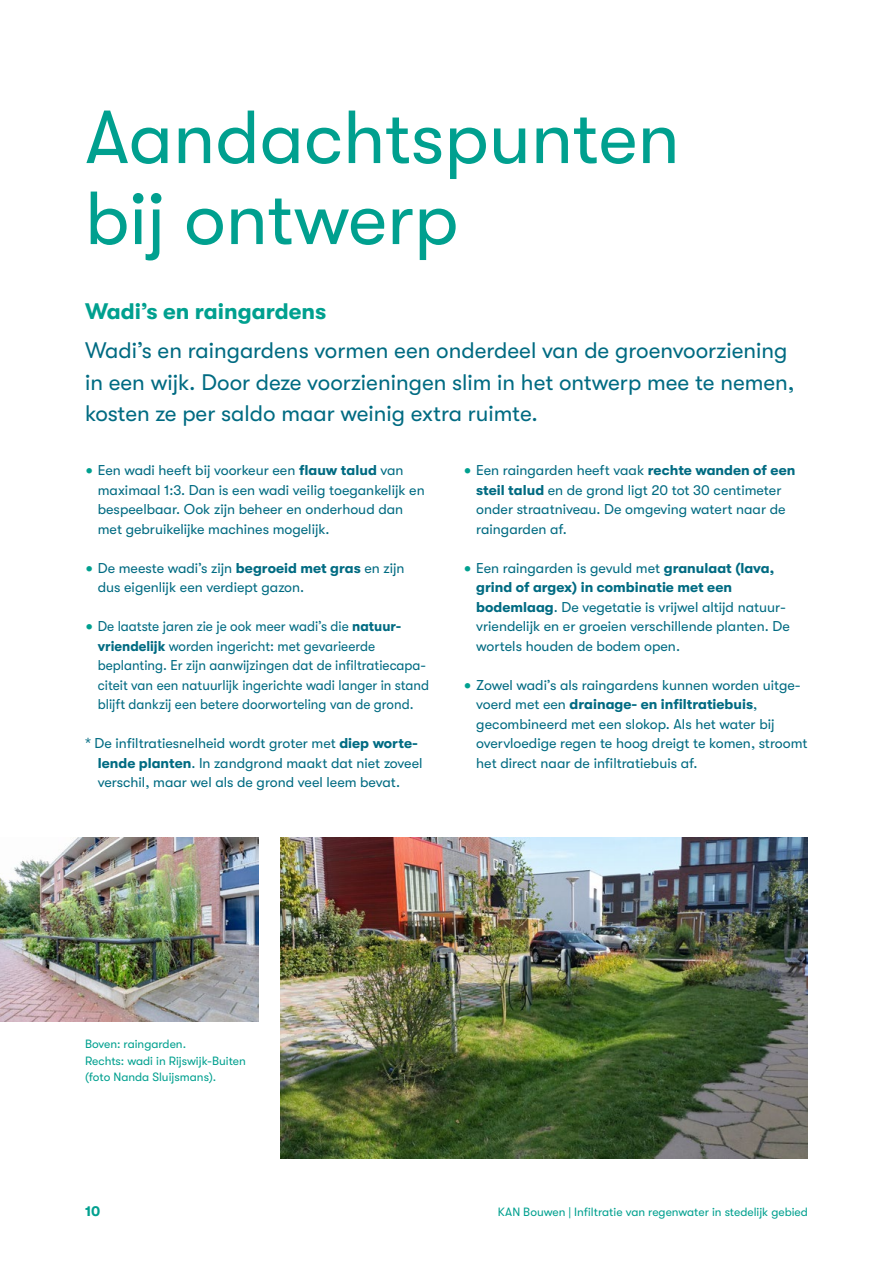
<style>
.page{position:relative;width:893px;height:1263px;background:#fff}
.page>*{position:absolute;margin:0;border:0;box-sizing:border-box;transform-origin:0 0}
.t1{font:75px/81px "GT Walsheim Pro";color:#00a08f}
.t2{font:22.5px/31.5px "GT Walsheim Pro";color:#006b82}
.t3{font:700 22.5px "GT Walsheim Pro";color:#00a08f}
.t4{font:14.25px/19.5px "GT Walsheim Pro";color:#006b82}
.t5{font:14.25px/19.5px "GT Walsheim Pro";color:#006b82;scale:.95 1}
.t6{font:700 14.25px "GT Walsheim Pro";color:#00a08f}
.t7{font:12px/16.5px "GT Walsheim Pro";color:#00a08f}
.s1{font-size:23.25px;color:#00a08f}
.s2{font-weight:700}
</style>
<div class="page">
<img style="left:0;top:837px;width:258px;height:184px">
<img style="left:281px;top:837px;width:527px;height:321px">
<h1 class="t1" style="left:85px;top:97px;width:596px">Aandachtspunten bij ontwerp</h1>
<h2 class="t3" style="left:85px;top:299px;width:243px">Wadi’s en raingardens</h2>
<h2 class="t2" style="left:85px;top:335px;width:711px">Wadi’s en raingardens vormen een onderdeel van de groenvoorziening in een wijk. Door deze voorzieningen slim in het ontwerp mee te nemen, kosten ze per saldo maar weinig extra ruimte.</h2>
<p class="t4" style="left:98px;top:461px;width:328px;text-indent:-13px"><span class="s1">•</span> Een wadi heeft bij voorkeur een <span class="s2">flauw talud</span> van maximaal 1:3. Dan is een wadi veilig toegankelijk en bespeelbaar. Ook zijn beheer en onderhoud dan met gebruikelijke machines mogelijk.</p>
<p class="t4" style="left:98px;top:558px;width:308px;text-indent:-13px"><span class="s1">•</span> De meeste wadi’s zijn <span class="s2">begroeid met gras</span> en zijn dus eigenlijk een verdiept gazon.</p>
<p class="t5" style="left:98px;top:617px;width:350px;text-indent:-13px"><span class="s1">•</span> De laatste jaren zie je ook meer wadi’s die <span class="s2">natuur&shy;vriendelijk</span> worden ingericht: met gevarieerde beplanting. Er zijn aanwijzingen dat de infiltratiecapa&shy;citeit van een natuurlijk ingerichte wadi langer in stand blijft dankzij een betere doorworteling van de grond.</p>
<p class="t4" style="left:98px;top:734px;width:326px;text-indent:-13px">* De infiltratiesnelheid wordt groter met <span class="s2">diep worte&shy;lende planten</span>. In zandgrond maakt dat niet zoveel verschil, maar wel als de grond veel leem bevat.</p>
<p class="t4" style="left:476px;top:461px;width:321px;text-indent:-13px"><span class="s1">•</span> Een raingarden heeft vaak <span class="s2">rechte wanden of een steil talud</span> en de grond ligt 20 tot 30 centimeter onder straatniveau. De omgeving watert naar de raingarden af.</p>
<p class="t4" style="left:476px;top:558px;width:315px;text-indent:-13px"><span class="s1">•</span> Een raingarden is gevuld met <span class="s2">granulaat (lava, grind of argex) in combinatie met een bodemlaag</span>. De vegetatie is vrijwel altijd natuur&shy;vriendelijk en er groeien verschillende planten. De wortels houden de bodem open.</p>
<p class="t4" style="left:476px;top:675px;width:333px;text-indent:-13px"><span class="s1">•</span> Zowel wadi’s als raingardens kunnen worden uitge&shy;voerd met een <span class="s2">drainage- en infiltratiebuis</span>, gecombineerd met een slokop. Als het water bij overvloedige regen te hoog dreigt te komen, stroomt het direct naar de infiltratiebuis af.</p>
<p class="t7" style="left:85px;top:1036px;width:162px">Boven: raingarden.<br>Rechts: wadi in Rijswijk-Buiten (foto Nanda Sluijsmans).</p>
<p class="t6" style="left:85px;top:1203px;width:17px">10</p>
<p class="t7" style="left:498px;top:1204px;width:312px">KAN Bouwen | Infiltratie van regenwater in stedelijk gebied</p>
</div>
